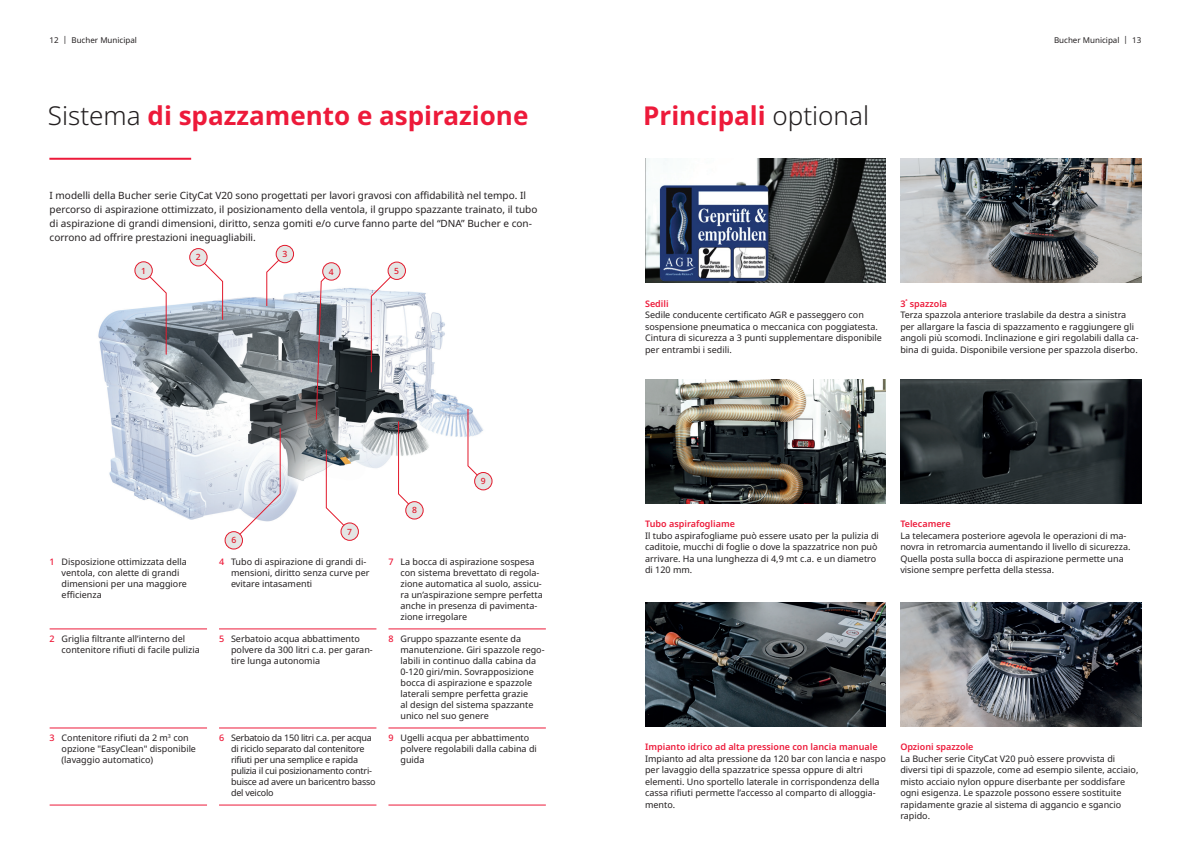
<style>
.page{position:relative;width:1191px;height:842px;background:#fff}
.page>*{position:absolute;margin:0;border:0;box-sizing:border-box;transform-origin:0 0}
.t1{font:700 26px "Noto Sans";color:#ed1a3a}
.t2{font:10px "Noto Sans";color:#231f20}
.t3{font:9px/11px "Noto Sans";color:#231f20}
.t4{font:9px/11px "Noto Sans";letter-spacing:-.025em;color:#231f20}
.t5{font:600 9px "Noto Sans";color:#ed1a3a}
.t6{font:500 8.6px "Noto Sans";color:#e2192b}
.t7{font:8px "Noto Sans";color:#231f20}
.s1{font-weight:300;color:#231f20}
.s2{font-weight:300;font-size:8.6px;color:#000001}
.s3{font-weight:500;color:#ed1a3a}
.s4{font-weight:600;color:#ed1a3a}
</style>
<div class="page">
<img style="left:645px;top:603px;width:241px;height:124px">
<hr style="left:49px;top:158px;width:142px;height:2px;background:#ed1a3a">
<img style="left:900px;top:159px;width:241px;height:124px">
<img style="left:900px;top:380px;width:241px;height:124px">
<img style="left:645px;top:159px;width:241px;height:124px">
<img style="left:645px;top:380px;width:241px;height:124px">
<img style="left:900px;top:603px;width:241px;height:124px">
<img style="left:98px;top:283px;width:393px;height:240px">
<svg style="left:143px;top:270px;width:23px;height:85px"></svg>
<svg style="left:198px;top:257px;width:25px;height:63px"></svg>
<svg style="left:266px;top:254px;width:19px;height:52px"></svg>
<svg style="left:316px;top:274px;width:16px;height:146px;background:#7f7980"></svg>
<svg style="left:371px;top:270px;width:26px;height:103px"></svg>
<svg style="left:233px;top:428px;width:47px;height:109px"></svg>
<svg style="left:326px;top:449px;width:24px;height:83px"></svg>
<svg style="left:398px;top:421px;width:17px;height:90px"></svg>
<svg style="left:468px;top:409px;width:16px;height:73px"></svg>
<div style="left:135px;top:262px;width:17px;height:17px;background:#e4e5e4;border-radius:50%"></div>
<div style="left:135px;top:262px;width:17px;height:17px;border:1px solid #e2192b;border-radius:50%"></div>
<div style="left:190px;top:249px;width:17px;height:17px;background:#e4e5e4;border-radius:50%"></div>
<div style="left:189px;top:248px;width:18px;height:18px;border:1px solid #e2192b;border-radius:50%"></div>
<div style="left:323px;top:263px;width:17px;height:17px;background:#e4e5e4;border-radius:50%"></div>
<div style="left:322px;top:263px;width:18px;height:17px;border:1px solid #e2192b;border-radius:50%"></div>
<div style="left:276px;top:245px;width:17px;height:18px;background:#e4e5e4;border-radius:50%"></div>
<div style="left:276px;top:245px;width:18px;height:18px;border:1px solid #e2192b;border-radius:50%"></div>
<div style="left:341px;top:523px;width:17px;height:17px;background:#e4e5e4;border-radius:50%"></div>
<div style="left:341px;top:523px;width:17px;height:17px;border:1px solid #e2192b;border-radius:50%"></div>
<div style="left:388px;top:262px;width:17px;height:17px;background:#e4e5e4;border-radius:50%"></div>
<div style="left:388px;top:262px;width:17px;height:18px;border:1px solid #e2192b;border-radius:50%"></div>
<div style="left:225px;top:532px;width:17px;height:17px;background:#e4e5e4;border-radius:50%"></div>
<div style="left:225px;top:531px;width:18px;height:18px;border:1px solid #e2192b;border-radius:50%"></div>
<div style="left:474px;top:472px;width:18px;height:18px;background:#e4e5e4;border-radius:50%"></div>
<div style="left:474px;top:472px;width:18px;height:18px;border:1px solid #e2192b;border-radius:50%"></div>
<div style="left:406px;top:502px;width:17px;height:17px;background:#e4e5e4;border-radius:50%"></div>
<div style="left:405px;top:501px;width:18px;height:18px;border:1px solid #e2192b;border-radius:50%"></div>
<hr style="left:50px;top:629px;width:157px;height:1px;background:#ed1a3a">
<hr style="left:50px;top:728px;width:157px;height:1px;background:#ed1a3a">
<hr style="left:50px;top:805px;width:157px;height:1px;background:#ed1a3a">
<hr style="left:219px;top:629px;width:157px;height:1px;background:#ed1a3a">
<hr style="left:219px;top:728px;width:157px;height:1px;background:#ed1a3a">
<hr style="left:219px;top:805px;width:157px;height:1px;background:#ed1a3a">
<hr style="left:388px;top:629px;width:158px;height:1px;background:#ed1a3a">
<hr style="left:388px;top:728px;width:158px;height:1px;background:#ed1a3a">
<hr style="left:388px;top:805px;width:158px;height:1px;background:#ed1a3a">
<p class="t7" style="left:50px;top:34px;width:89px">12 | Bucher Municipal</p>
<p class="t7" style="left:1054px;top:34px;width:89px">Bucher Municipal | 13</p>
<h1 class="t1" style="left:48px;top:97px;width:482px"><span class="s1">Sistema</span> di spazzamento e aspirazione</h1>
<h1 class="t1" style="left:643px;top:97px;width:227px">Principali <span class="s1">optional</span></h1>
<p class="t2" style="left:50px;top:189px;width:478px">I modelli della Bucher serie CityCat V20 sono progettati per lavori gravosi con affidabilità nel tempo. Il</p>
<p class="t2" style="left:50px;top:203px;width:489px">percorso di aspirazione ottimizzato, il posizionamento della ventola, il gruppo spazzante trainato, il tubo</p>
<p class="t2" style="left:50px;top:217px;width:484px">di aspirazione di grandi dimensioni, diritto, senza gomiti e/o curve fanno parte del “DNA” Bucher e con-</p>
<p class="t2" style="left:0;top:231px;width:257px"><span class="s2">, optimised</span> corrono ad offrire prestazioni ineguagliabili.</p>
<p class="t6" style="left:141px;top:264px;width:6px">1</p>
<p class="t6" style="left:282px;top:248px;width:6px">3</p>
<p class="t6" style="left:196px;top:251px;width:6px">2</p>
<p class="t6" style="left:394px;top:265px;width:6px">5</p>
<p class="t6" style="left:329px;top:265px;width:6px">4</p>
<p class="t3" style="left:62px;top:557px;width:127px;text-indent:-12px"><span class="s3">1</span> Disposizione ottimizzata della ventola, con alette di grandi dimensioni per una maggiore efficienza</p>
<p class="t3" style="left:62px;top:634px;width:140px;text-indent:-12px"><span class="s3">2</span> Griglia filtrante all’interno del contenitore rifiuti di facile pulizia</p>
<p class="t3" style="left:62px;top:733px;width:136px;text-indent:-12px"><span class="s3">3</span> Contenitore rifiuti da 2 m<sup>3</sup> con opzione "EasyClean" disponibile (lavaggio automatico)</p>
<p class="t6" style="left:231px;top:534px;width:6px">6</p>
<p class="t6" style="left:347px;top:525px;width:6px">7</p>
<p class="t3" style="left:231px;top:557px;width:140px;text-indent:-12px"><span class="s3">4</span> Tubo di aspirazione di grandi di&shy;mensioni, diritto senza curve per evitare intasamenti</p>
<p class="t3" style="left:231px;top:634px;width:143px;text-indent:-12px"><span class="s3">5</span> Serbatoio acqua abbattimento polvere da 300 litri c.a. per garan&shy;tire lunga autonomia</p>
<p class="t4" style="left:231px;top:733px;width:146px;text-indent:-12px"><span class="s3">6</span> Serbatoio da 150 litri c.a. per acqua di riciclo separato dal contenitore rifiuti per una semplice e rapida pulizia il cui posizionamento contri&shy;buisce ad avere un baricentro basso del veicolo</p>
<p class="t6" style="left:412px;top:504px;width:6px">8</p>
<p class="t6" style="left:481px;top:475px;width:6px">9</p>
<p class="t3" style="left:400px;top:557px;width:144px;text-indent:-12px"><span class="s3">7</span> La bocca di aspirazione sospesa con sistema brevettato di regola&shy;zione automatica al suolo, assicu&shy;ra un’aspirazione sempre perfetta anche in presenza di pavimenta&shy;zione irregolare</p>
<p class="t3" style="left:400px;top:634px;width:146px;text-indent:-12px"><span class="s3">8</span> Gruppo spazzante esente da manutenzione. Giri spazzole rego&shy;labili in continuo dalla cabina da<br>0-120 giri/min. Sovrapposizione bocca di aspirazione e spazzole laterali sempre perfetta grazie<br>al design del sistema spazzante unico nel suo genere</p>
<p class="t3" style="left:400px;top:733px;width:138px;text-indent:-12px"><span class="s3">9</span> Ugelli acqua per abbattimento polvere regolabili dalla cabina di guida</p>
<p class="t5" style="left:645px;top:297px;width:25px">Sedili</p>
<p class="t3" style="left:645px;top:309px;width:238px;line-height:11.5px">Sedile conducente certificato AGR e passeggero con sospensione pneumatica o meccanica con poggiatesta.<br>Cintura di sicurezza a 3 punti supplementare disponibile per entrambi i sedili.</p>
<p class="t3" style="left:900px;top:298px;width:240px;line-height:11.5px"><span class="s4">3</span><sup>ª</sup> <span class="s4">spazzola<br></span>Terza spazzola anteriore traslabile da destra a sinistra per allargare la fascia di spazzamento e raggiungere gli angoli più scomodi. Inclinazione e giri regolabili dalla ca&shy;bina di guida. Disponibile versione per spazzola diserbo.</p>
<p class="t5" style="left:645px;top:518px;width:91px">Tubo aspirafogliame</p>
<p class="t3" style="left:645px;top:530px;width:235px;line-height:11.5px">Il tubo aspirafogliame può essere usato per la pulizia di caditoie, mucchi di foglie o dove la spazzatrice non può arrivare. Ha una lunghezza di 4,9 mt c.a. e un diametro di 120 mm.</p>
<p class="t5" style="left:900px;top:518px;width:52px">Telecamere</p>
<p class="t3" style="left:900px;top:530px;width:232px;line-height:11.5px">La telecamera posteriore agevola le operazioni di ma&shy;novra in retromarcia aumentando il livello di sicurezza.<br>Quella posta sulla bocca di aspirazione permette una visione sempre perfetta della stessa.</p>
<p class="t5" style="left:645px;top:741px;width:234px">Impianto idrico ad alta pressione con lancia manuale</p>
<p class="t3" style="left:645px;top:753px;width:242px;line-height:11.5px">Impianto ad alta pressione da 120 bar con lancia e naspo per lavaggio della spazzatrice spessa oppure di altri elementi. Uno sportello laterale in corrispondenza della cassa rifiuti permette l’accesso al comparto di alloggia&shy;mento.</p>
<p class="t5" style="left:900px;top:741px;width:75px">Opzioni spazzole</p>
<p class="t3" style="left:900px;top:753px;width:240px;line-height:11.5px">La Bucher serie CityCat V20 può essere provvista di diversi tipi di spazzole, come ad esempio silente, acciaio, misto acciaio nylon oppure diserbante per soddisfare ogni esigenza. Le spazzole possono essere sostituite rapidamente grazie al sistema di aggancio e sgancio rapido.</p>
</div>
